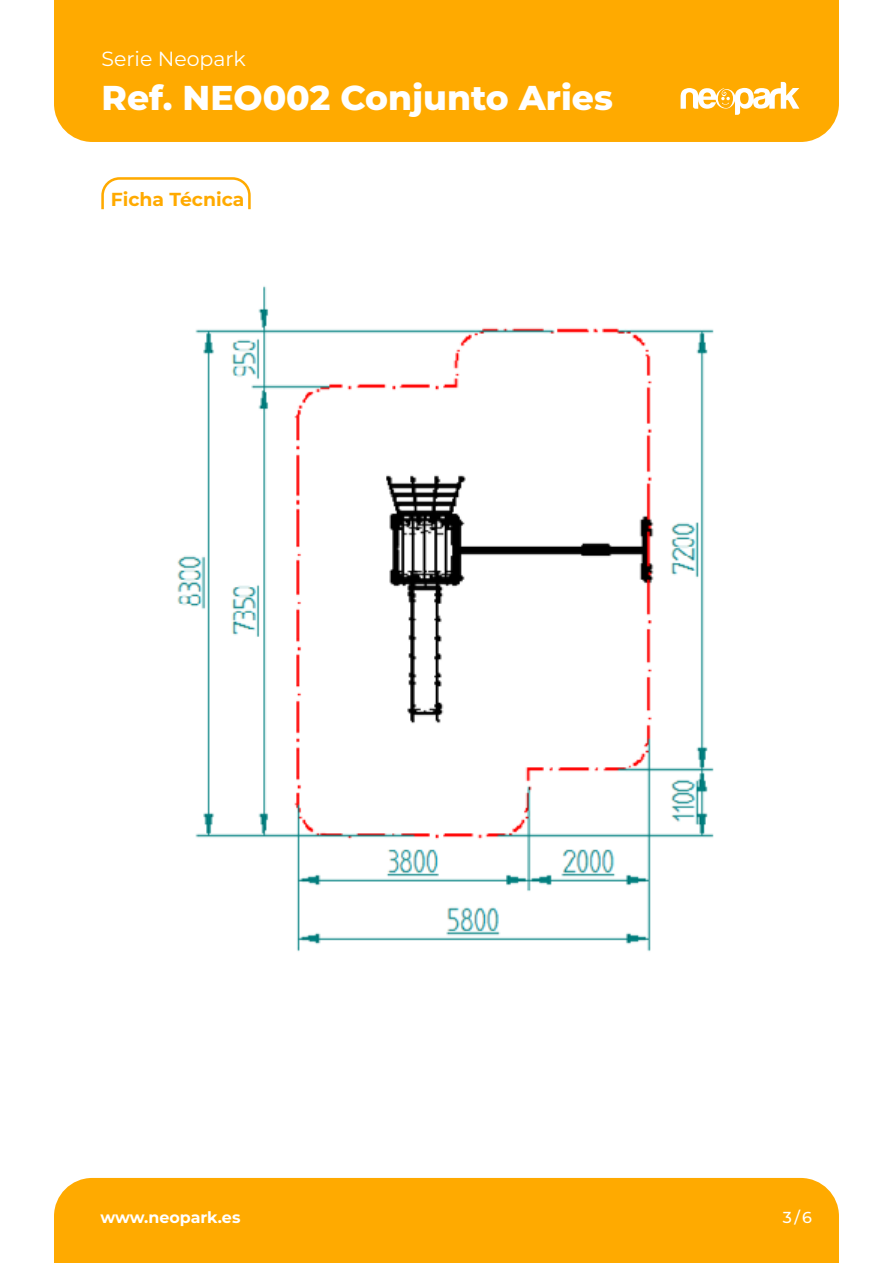
<style>
.page{position:relative;width:893px;height:1263px;background:#fff}
.page>*{position:absolute;margin:0;border:0;box-sizing:border-box;transform-origin:0 0}
.t1{font:800 34.5px "Montserrat";color:#fff}
.t2{font:20.4px "Montserrat";color:#fff}
.t3{font:700 18.9px "Montserrat";color:#fa0}
.t4{font:700 15.9px "Montserrat";color:#fff}
.t5{font:500 15.9px "Montserrat";color:#fff}
</style>
<div class="page">
<div style="left:54px;top:1178px;width:785px;height:85px;background:#fa0"></div>
<div style="left:54px;top:0;width:785px;height:142px;background:#fa0"></div>
<svg style="left:681px;top:82px;width:118px;height:33px"></svg>
<svg style="left:101px;top:177px;width:150px;height:33px"></svg>
<img style="left:177px;top:286px;width:537px;height:666px">
<p class="t2" style="left:102px;top:45px;width:146px">Serie Neopark</p>
<p class="t1" style="left:102px;top:73px;width:513px">Ref. NEO002 Conjunto Aries</p>
<p class="t3" style="left:111px;top:185px;width:135px">Ficha Técnica</p>
<p class="t4" style="left:100px;top:1206px;width:141px">www.neopark.es</p>
<p class="t5" style="left:783px;top:1206px;width:31px">3/6</p>
</div>
